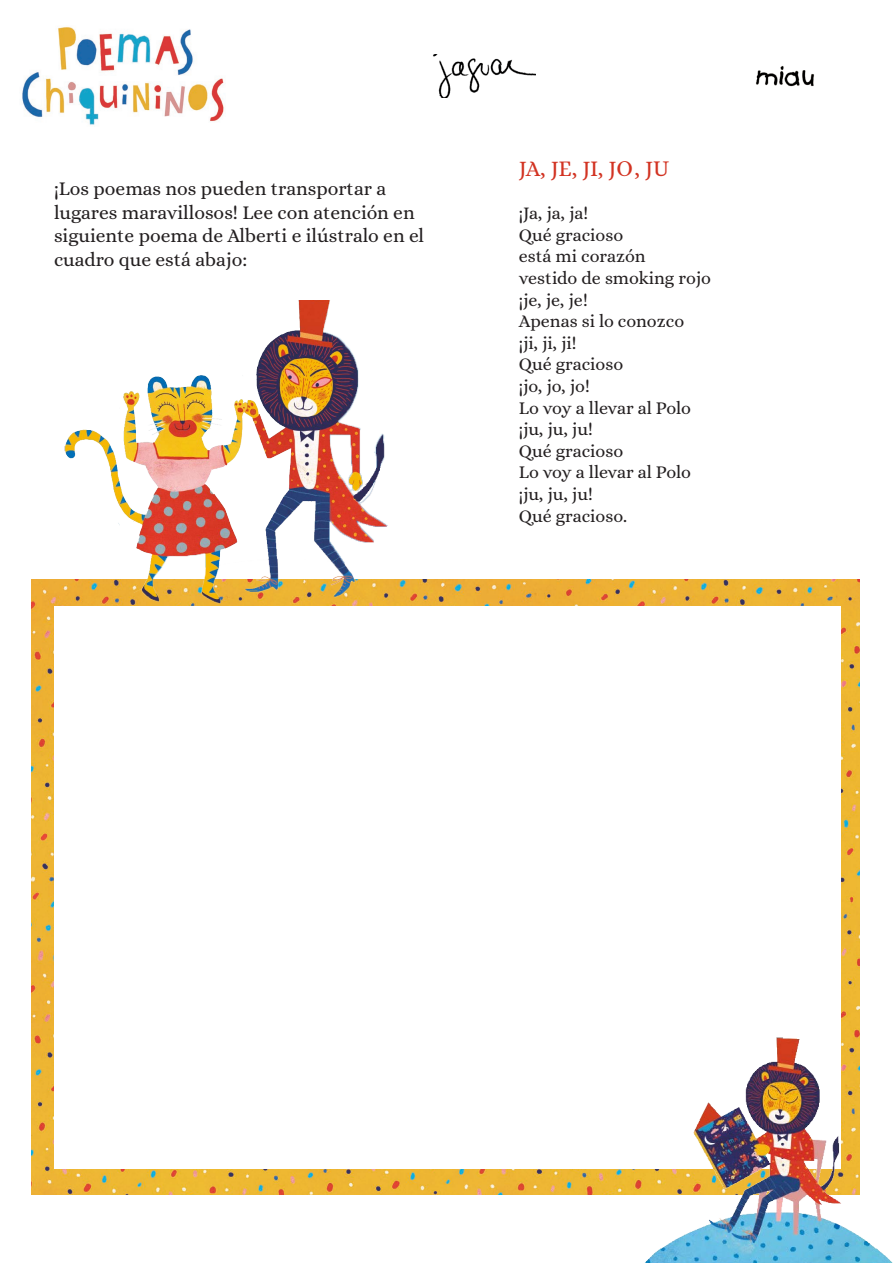
<style>
.page{position:relative;width:893px;height:1263px;background:#fff}
.page>*{position:absolute;margin:0;border:0;box-sizing:border-box;transform-origin:0 0}
.t1{font:22.5px "Alice";letter-spacing:-.02em;color:#d23322}
.t2{font:19.5px/23.4px "Alice";color:#231f20}
.t3{font:18px "Alice";color:#231f20}
</style>
<div class="page">
<img style="left:22px;top:27px;width:202px;height:98px">
<img style="left:32px;top:580px;width:828px;height:614px">
<div style="left:54px;top:606px;width:787px;height:563px;background:#fff"></div>
<img style="left:644px;top:1035px;width:249px;height:228px">
<img style="left:433px;top:55px;width:102px;height:42px">
<img style="left:756px;top:66px;width:58px;height:21px">
<img style="left:58px;top:300px;width:335px;height:304px">
<p class="t2" style="left:54px;top:178px;width:372px">¡Los poemas nos pueden transportar a lugares maravillosos! Lee con atención en siguiente poema de Alberti e ilústralo en el cuadro que está abajo:</p>
<p class="t1" style="left:519px;top:156px;width:152px">JA, JE, JI, JO, JU</p>
<p class="t3" style="left:519px;top:204px;width:71px">¡Ja, ja, ja!</p>
<p class="t3" style="left:519px;top:225px;width:106px">Qué gracioso</p>
<p class="t3" style="left:519px;top:247px;width:128px">está mi corazón</p>
<p class="t3" style="left:519px;top:268px;width:194px">vestido de smoking rojo</p>
<p class="t3" style="left:519px;top:290px;width:70px">¡je, je, je!</p>
<p class="t3" style="left:519px;top:312px;width:167px">Apenas si lo conozco</p>
<p class="t3" style="left:519px;top:333px;width:59px">¡ji, ji, ji!</p>
<p class="t3" style="left:519px;top:355px;width:106px">Qué gracioso</p>
<p class="t3" style="left:519px;top:376px;width:73px">¡jo, jo, jo!</p>
<p class="t3" style="left:519px;top:398px;width:174px">Lo voy a llevar al Polo</p>
<p class="t3" style="left:519px;top:420px;width:76px">¡ju, ju, ju!</p>
<p class="t3" style="left:519px;top:441px;width:106px">Qué gracioso</p>
<p class="t3" style="left:519px;top:463px;width:174px">Lo voy a llevar al Polo</p>
<p class="t3" style="left:519px;top:484px;width:76px">¡ju, ju, ju!</p>
<p class="t3" style="left:519px;top:506px;width:110px">Qué gracioso.</p>
</div>
